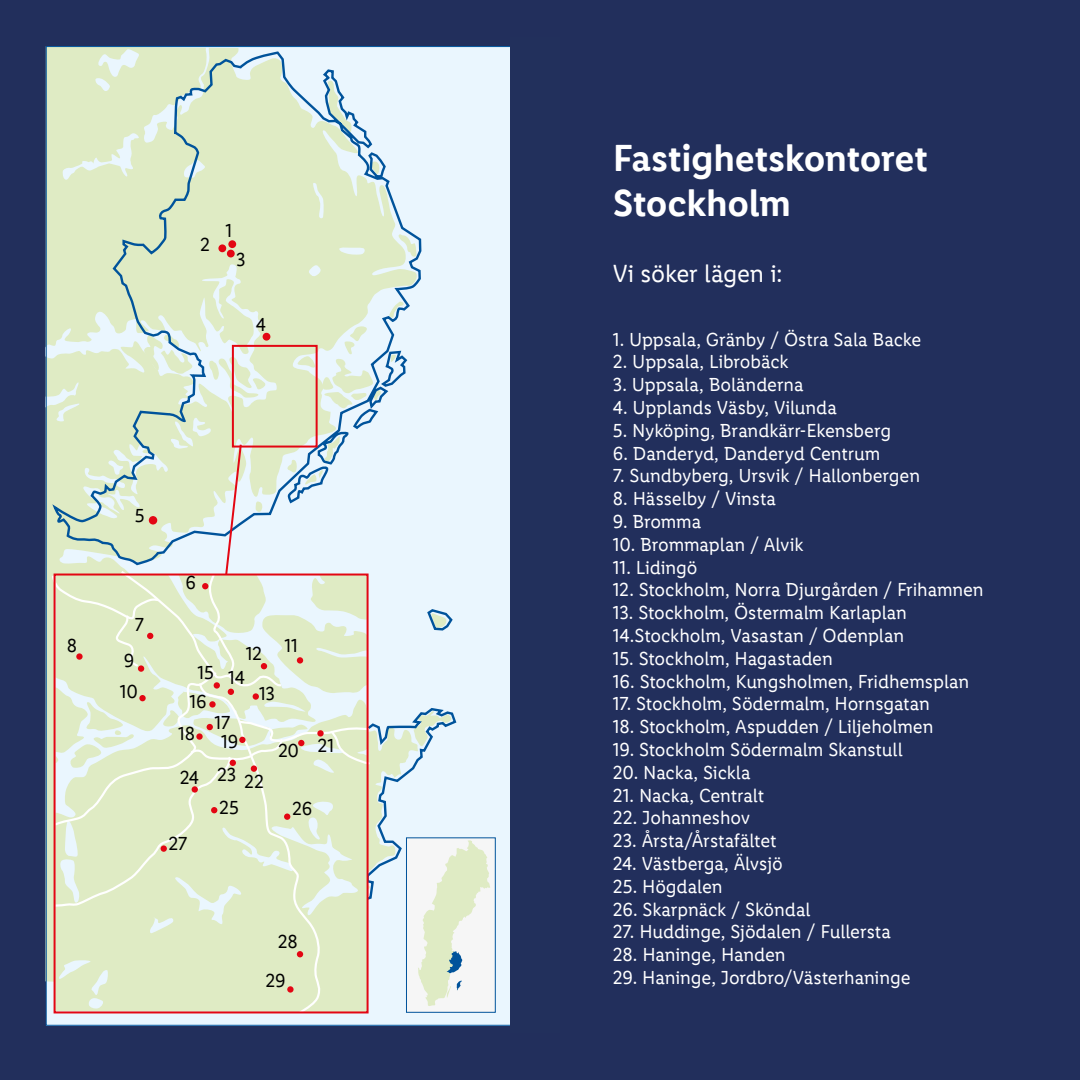
<style>
.page{position:relative;width:1080px;height:1080px;background:#222f5c}
.page>*{position:absolute;margin:0;border:0;box-sizing:border-box;transform-origin:0 0}
.t1{font:600 38px/45.6px "Lidl Font Pro";letter-spacing:-.01em;color:#fff}
.t2{font:25px "Lidl Font Pro";letter-spacing:-.01em;color:#fff}
.t3{font:19px/22.8px "Lidl Font Pro";letter-spacing:-.005em;color:#fff}
.t4{font:19px/39.7px "Lidl Font Pro";letter-spacing:-.005em;color:#000}
</style>
<div class="page">
<div style="left:46px;top:46px;width:468px;height:980px;background:#eaf6fe"></div>
<svg style="left:62px;top:48px;width:148px;height:5px"></svg>
<svg style="left:52px;top:53px;width:370px;height:211px"></svg>
<div style="left:228px;top:240px;width:8px;height:8px;background:#e30613;border-radius:50%"></div>
<div style="left:218px;top:244px;width:8px;height:8px;background:#e30613;border-radius:50%"></div>
<div style="left:227px;top:250px;width:8px;height:7px;background:#e30613;border-radius:50%"></div>
<div style="left:406px;top:837px;width:90px;height:176px;background:#f6f6f6;border:1px solid #00539b"></div>
<svg style="left:45px;top:264px;width:445px;height:751px"></svg>
<svg style="left:209px;top:701px;width:7px;height:7px"></svg>
<div style="left:253px;top:693px;width:6px;height:7px;background:#e30613;border-radius:50%"></div>
<div style="left:510px;top:37px;width:50px;height:995px;background:#22305c"></div>
<p class="t4" style="left:200px;top:225px;width:11px">2</p>
<p class="t4" style="left:226px;top:210px;width:8px">1</p>
<p class="t4" style="left:236px;top:240px;width:11px">3</p>
<p class="t4" style="left:256px;top:305px;width:12px">4</p>
<p class="t4" style="left:67px;top:625px;width:12px">8</p>
<p class="t4" style="left:135px;top:496px;width:11px">5</p>
<p class="t4" style="left:135px;top:605px;width:11px">7</p>
<p class="t4" style="left:124px;top:641px;width:12px">9</p>
<p class="t4" style="left:120px;top:672px;width:20px">10</p>
<p class="t4" style="left:185px;top:563px;width:12px">6</p>
<p class="t4" style="left:285px;top:625px;width:15px">11</p>
<p class="t4" style="left:259px;top:634px;width:18px;text-indent:-13px">12<br>13</p>
<p class="t4" style="left:189px;top:662px;width:57px;line-height:26.8px;text-indent:8px">15 14<br>16</p>
<p class="t4" style="left:215px;top:703px;width:17px">17</p>
<p class="t4" style="left:178px;top:714px;width:19px">18</p>
<p class="t4" style="left:221px;top:722px;width:19px">19</p>
<p class="t4" style="left:278px;top:728px;width:58px">20 21</p>
<p class="t4" style="left:244px;top:761px;width:21px">22</p>
<p class="t4" style="left:180px;top:760px;width:61px;line-height:31.9px;text-align:right">24 23<br>25</p>
<p class="t4" style="left:168px;top:824px;width:20px">27</p>
<p class="t4" style="left:292px;top:789px;width:22px">26</p>
<p class="t4" style="left:266px;top:923px;width:34px;line-height:38.3px;text-indent:12px">28<br>29</p>
<h1 class="t1" style="left:613px;top:136px;width:317px">Fastighetskontoret<br>Stockholm</h1>
<h2 class="t2" style="left:613px;top:259px;width:171px">Vi söker lägen i:</h2>
<p class="t3" style="left:613px;top:328px;width:310px">1. Uppsala, Gränby / Östra Sala Backe</p>
<p class="t3" style="left:613px;top:351px;width:177px">2. Uppsala, Librobäck</p>
<p class="t3" style="left:613px;top:373px;width:192px">3. Uppsala, Boländerna</p>
<p class="t3" style="left:613px;top:396px;width:226px">4. Upplands Väsby, Vilunda</p>
<p class="t3" style="left:613px;top:419px;width:280px">5. Nyköping, Brandkärr-Ekensberg</p>
<p class="t3" style="left:613px;top:442px;width:269px">6. Danderyd, Danderyd Centrum</p>
<p class="t3" style="left:613px;top:465px;width:309px">7. Sundbyberg, Ursvik / Hallonbergen</p>
<p class="t3" style="left:613px;top:487px;width:165px">8. Hässelby / Vinsta</p>
<p class="t3" style="left:613px;top:510px;width:90px">9. Bromma</p>
<p class="t3" style="left:613px;top:533px;width:192px">10. Brommaplan / Alvik</p>
<p class="t3" style="left:613px;top:556px;width:86px">11. Lidingö</p>
<p class="t3" style="left:613px;top:579px;width:372px">12. Stockholm, Norra Djurgården / Frihamnen</p>
<p class="t3" style="left:613px;top:601px;width:296px">13. Stockholm, Östermalm Karlaplan<br>14.Stockholm, Vasastan / Odenplan</p>
<p class="t3" style="left:613px;top:647px;width:222px">15. Stockholm, Hagastaden</p>
<p class="t3" style="left:613px;top:670px;width:358px">16. Stockholm, Kungsholmen, Fridhemsplan</p>
<p class="t3" style="left:613px;top:693px;width:318px">17. Stockholm, Södermalm, Hornsgatan</p>
<p class="t3" style="left:613px;top:715px;width:322px">18. Stockholm, Aspudden / Liljeholmen</p>
<p class="t3" style="left:613px;top:738px;width:291px">19. Stockholm Södermalm Skanstull</p>
<p class="t3" style="left:613px;top:761px;width:139px">20. Nacka, Sickla</p>
<p class="t3" style="left:613px;top:784px;width:153px">21. Nacka, Centralt</p>
<p class="t3" style="left:613px;top:807px;width:139px">22. Johanneshov</p>
<p class="t3" style="left:613px;top:829px;width:165px">23. Årsta/Årstafältet</p>
<p class="t3" style="left:613px;top:852px;width:172px">24. Västberga, Älvsjö</p>
<p class="t3" style="left:613px;top:875px;width:111px">25. Högdalen</p>
<p class="t3" style="left:613px;top:898px;width:199px">26. Skarpnäck / Sköndal</p>
<p class="t3" style="left:613px;top:921px;width:280px">27. Huddinge, Sjödalen / Fullersta</p>
<p class="t3" style="left:613px;top:943px;width:174px">28. Haninge, Handen</p>
<p class="t3" style="left:613px;top:966px;width:299px">29. Haninge, Jordbro/Västerhaninge</p>
</div>
